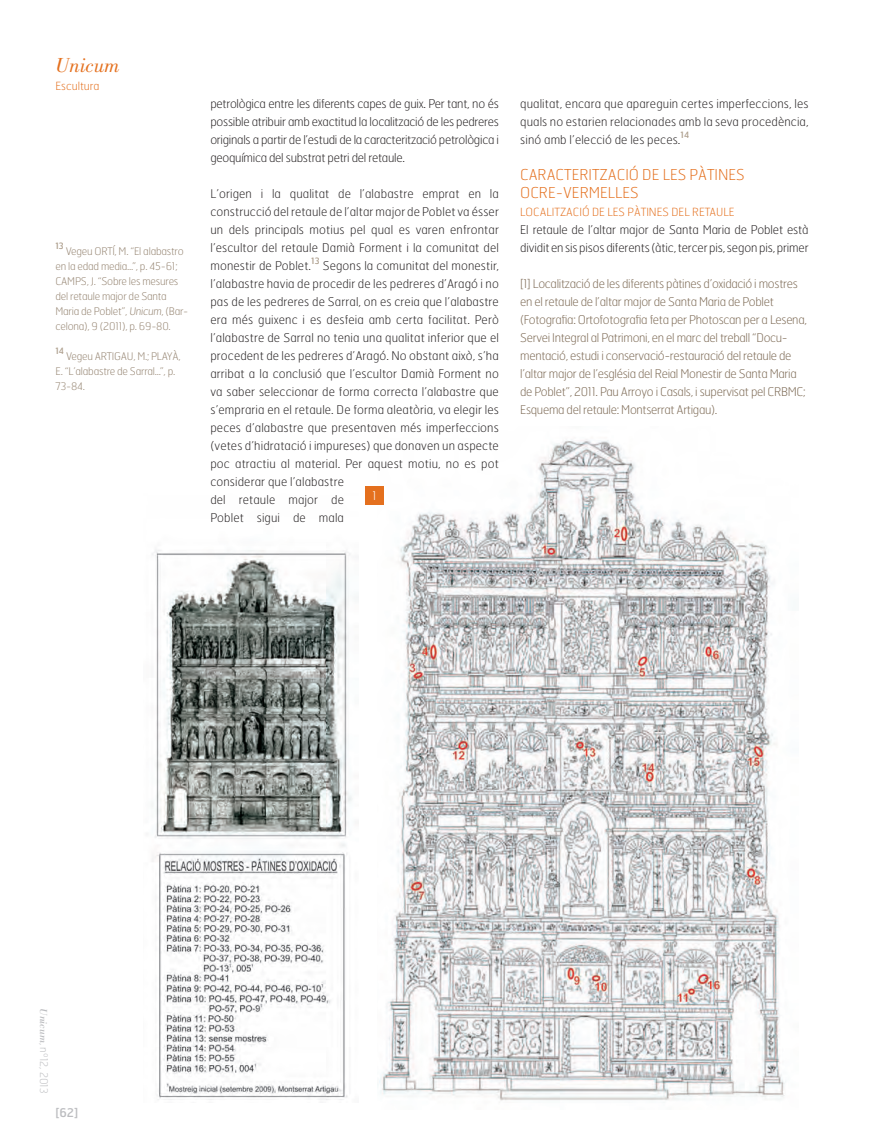
<style>
.page{position:relative;width:892px;height:1147px;background:#fff}
.page>*{position:absolute;margin:0;border:0;box-sizing:border-box;transform-origin:0 0}
.t1{font:italic 21px "Bodoni Std";color:#e4701e}
.Entradilla{font:100 15px "Hermes";color:#e4701e}
.Txt_CAT{font:100 12px/18px "Hermes";letter-spacing:.01em;color:#231f20;text-align:justify}
.Pie_de_foto{font:100 12px/18px "Hermes";letter-spacing:-.025em;color:#7c6954}
.Txt_CAT-2{font:100 12px/18px "Hermes";letter-spacing:-.01em;color:#231f20}
.t2{font:12px "Hermes";color:#bcbdc0}
.Detalle_foto{font:100 12px "Hermes";color:#fff}
.seccion{font:100 11.25px "Hermes";color:#e4701e}
.Notas_articulo{font:100 10.5px/15px "Hermes";letter-spacing:-.02em;color:#948370}
.t3{font:100 10.5px "Hermes";color:#bcbdc0}
.Notas_articulo-2{font:8.7px "Hermes";color:#ad9e8c}
.Txt_CAT-3{font:8.7px "Hermes";color:#ad9e8c}
.s1{font-family:"Bodoni Std";font-weight:400;font-style:italic}
</style>
<div class="page">
<img style="left:377px;top:439px;width:409px;height:662px">
<img style="left:151px;top:549px;width:207px;height:551px">
<div style="left:365px;top:486px;width:18px;height:19px;background:#e4701e"></div>
<h1 class="t1" style="left:55px;top:54px;width:66px">Unicum</h1>
<p class="seccion" style="left:55px;top:79px;width:45px">Escultura</p>
<p class="Notas_articulo-2" style="left:55px;top:240px;width:10px">13</p>
<p class="Notas_articulo" style="left:55px;top:244px;width:134px;text-indent:10px">Vegeu ORTÍ, M. “El alabastro en la edad media...”, p. 45-61;<br>CAMPS, J. “Sobre les mesures del retaule major de Santa<br>Maria de Poblet”, Unicum, (Bar&shy;celona), 9 (2011), p. 69-80.</p>
<p class="Notas_articulo-2" style="left:55px;top:345px;width:10px">14</p>
<p class="Notas_articulo" style="left:55px;top:349px;width:127px;text-indent:11px">Vegeu ARTIGAU, M.; PLAYÀ,<br>E. “L’alabastre de Sarral...”, p.<br>73-84.</p>
<p class="Txt_CAT" style="left:210px;top:95px;width:290px">petrològica entre les diferents capes de guix. Per tant, no és possible atribuir amb exactitud la localització de les pedreres originals a partir de l’estudi de la caracterització petrològica i geoquímica del substrat petri del retaule.</p>
<p class="Txt_CAT" style="left:210px;top:185px;width:290px">L’origen i la qualitat de l’alabastre emprat en la construcció del retaule de l’altar major de Poblet va ésser un dels principals motius pel qual es varen enfrontar l’escultor del retaule Damià Forment i la comunitat del monestir de Poblet.</p>
<p class="Txt_CAT-3" style="left:311px;top:255px;width:10px">13</p>
<p class="Txt_CAT" style="left:210px;top:257px;width:290px;text-align:left;text-indent:112px">Segons la comunitat del monestir, l’alabastre havia de procedir de les pedreres d’Aragó i no pas de les pedreres de Sarral, on es creia que l’alabastre era més guixenc i es desfeia amb certa facilitat. Però l’alabastre de Sarral no tenia una qualitat inferior que el procedent de les pedreres d’Aragó. No obstant això, s’ha arribat a la conclusió que l’escultor Damià Forment no va saber seleccionar de forma correcta l’alabastre que s’empraria en el retaule. De forma aleatòria, va elegir les peces d’alabastre que presentaven més imperfeccions (vetes d’hidratació i impureses) que donaven un aspecte poc atractiu al material. Per aquest motiu, no es pot considerar que l’alabastre<br>del retaule major de<br>Poblet sigui de mala</p>
<p class="Detalle_foto" style="left:372px;top:488px;width:6px">1</p>
<p class="Txt_CAT" style="left:520px;top:95px;width:290px">qualitat, encara que apareguin certes imperfeccions, les quals no estarien relacionades amb la seva procedència, sinó amb l’elecció de les peces.</p>
<p class="Txt_CAT-3" style="left:680px;top:129px;width:10px">14</p>
<p class="Entradilla" style="left:520px;top:165px;width:226px">CARACTERITZACIÓ DE LES PÀTINES</p>
<p class="Entradilla" style="left:520px;top:183px;width:120px">OCRE-VERMELLES</p>
<p class="seccion" style="left:520px;top:205px;width:216px">LOCALITZACIÓ DE LES PÀTINES DEL RETAULE</p>
<p class="Txt_CAT-2" style="left:520px;top:221px;width:290px">El retaule de l’altar major de Santa Maria de Poblet està dividit en sis pisos diferents (àtic, tercer pis, segon pis, primer</p>
<p class="Pie_de_foto" style="left:520px;top:275px;width:288px">[1] Localització de les diferents pàtines d’oxidació i mostres en el retaule de l’altar major de Santa Maria de Poblet (Fotografia: Ortofotografia feta per Photoscan per a Lesena, Servei Integral al Patrimoni, en el marc del treball “Docu&shy;mentació, estudi i conservació-restauració del retaule de l’altar major de l’església del Reial Monestir de Santa Maria de Poblet”, 2011. Pau Arroyo i Casals, i supervisat pel CRBMC; Esquema del retaule: Montserrat Artigau).</p>
<p class="t3" style="left:50px;top:1008px;width:87px;rotate:90deg"><span class="s1">Unicum</span>, nº12, 2013</p>
<p class="t2" style="left:55px;top:1104px;width:24px">[62]</p>
</div>
